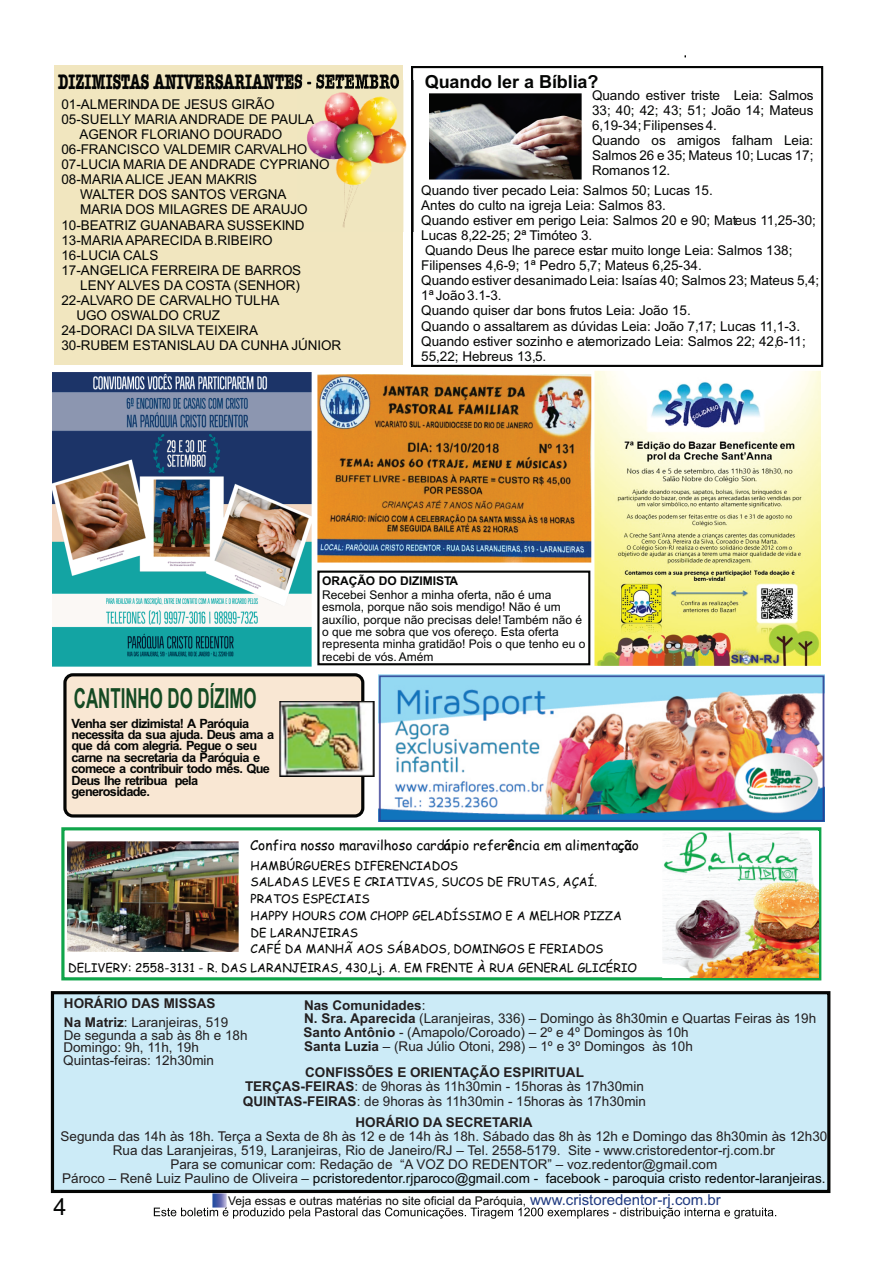
<style>
.page{position:relative;width:893px;height:1263px;background:#fff}
.page>*{position:absolute;margin:0;border:0;box-sizing:border-box;transform-origin:0 0}
.t1{font:700 27.75px "Arial";color:#144a23;scale:.61 1}
.t2{font:23.55px "Arial";color:#040504}
.t3{font:700 21.6px "Amer Typewriter IT Cby BT";color:#040504;scale:.62 1}
.t4{font:700 18px "Arial";letter-spacing:-.005em;color:#040504}
.t5{font:13.5px/15.1px "Arial";color:#040504}
.t6{font:13.5px/14px "Arial";color:#231f20}
.t7{font:700 13.5px/18.8px "Arial";color:#231f20}
.t8{font:13.5px "Comic Sans MS";color:#040504}
.t9{font:700 12.75px/11.4px "Arial";letter-spacing:-.055em;color:#040504}
.t10{font:12px/12.5px "Arial";color:#040504}
.t11{font:12px/16.6px "Comic Sans MS";color:#040504}
.t12{font:700 12px "Arial";color:#040504}
.s1{font-weight:700}
.s2{font-weight:400}
.s3{color:#040504}
.s4{font-size:15px;color:#203a80}
</style>
<div class="page">
<svg style="left:317px;top:570px;width:274px;height:96px"></svg>
<svg style="left:411px;top:66px;width:413px;height:301px"></svg>
<img style="left:212px;top:1194px;width:15px;height:13px">
<div style="left:50px;top:991px;width:781px;height:203px;background:#ccebf7"></div>
<svg style="left:154px;top:1207px;width:622px;height:12px"></svg>
<div style="left:54px;top:65px;width:349px;height:300px;background:#f1e6bf"></div>
<img style="left:298px;top:80px;width:125px;height:151px">
<svg style="left:61px;top:827px;width:761px;height:154px"></svg>
<img style="left:68px;top:841px;width:171px;height:110px">
<img style="left:662px;top:832px;width:156px;height:145px">
<img style="left:379px;top:674px;width:445px;height:148px">
<img style="left:53px;top:373px;width:258px;height:294px">
<img style="left:318px;top:374px;width:273px;height:189px">
<img style="left:430px;top:94px;width:151px;height:86px">
<img style="left:594px;top:371px;width:227px;height:294px">
<div style="left:63px;top:673px;width:301px;height:144px;background:#f9e7d3;border:3px solid #040504;border-radius:8px"></div>
<img style="left:279px;top:702px;width:96px;height:75px">
<h3 class="t3" style="left:58px;top:72px;width:552px">DIZIMISTAS ANIVERSARIANTES - SETEMBRO</h3>
<p class="t5" style="left:61px;top:98px;width:215px">01-ALMERINDA DE JESUS GIRÃO</p>
<p class="t5" style="left:61px;top:113px;width:254px">05-SUELLY MARIA ANDRADE DE PAULA</p>
<p class="t5" style="left:79px;top:128px;width:204px">AGENOR FLORIANO DOURADO</p>
<p class="t5" style="left:61px;top:143px;width:247px">06-FRANCISCO VALDEMIR CARVALHO</p>
<p class="t5" style="left:61px;top:158px;width:270px">07-LUCIA MARIA DE ANDRADE CYPRIANO</p>
<p class="t5" style="left:61px;top:173px;width:197px">08-MARIA ALICE JEAN MAKRIS</p>
<p class="t5" style="left:80px;top:188px;width:208px">WALTER DOS SANTOS VERGNA</p>
<p class="t5" style="left:80px;top:203px;width:229px">MARIA DOS MILAGRES DE ARAUJO</p>
<p class="t5" style="left:61px;top:218px;width:245px">10-BEATRIZ GUANABARA SUSSEKIND</p>
<p class="t5" style="left:61px;top:234px;width:213px">13-MARIA APARECIDA B.RIBEIRO</p>
<p class="t5" style="left:61px;top:249px;width:99px">16-LUCIA CALS</p>
<p class="t5" style="left:61px;top:264px;width:241px">17-ANGELICA FERREIRA DE BARROS</p>
<p class="t5" style="left:80px;top:279px;width:221px">LENY ALVES DA COSTA (SENHOR)</p>
<p class="t5" style="left:61px;top:294px;width:220px">22-ALVARO DE CARVALHO TULHA</p>
<p class="t5" style="left:76px;top:309px;width:145px">UGO OSWALDO CRUZ</p>
<p class="t5" style="left:61px;top:324px;width:198px">24-DORACI DA SILVA TEIXEIRA</p>
<p class="t5" style="left:61px;top:339px;width:281px">30-RUBEM ESTANISLAU DA CUNHA JÚNIOR</p>
<h3 class="t4" style="left:425px;top:75px;width:175px">Quando ler a Bíblia?</h3>
<p class="t5" style="left:592px;top:89px;width:223px">Quando estiver triste Leia: Salmos<br>33; 40; 42; 43; 51; João 14; Mateus<br>6,19-34; Filipenses 4.<br>Quando os amigos falham Leia:<br>Salmos 26 e 35; Mateus 10; Lucas 17;<br>Romanos 12.</p>
<p class="t5" style="left:421px;top:184px;width:400px">Quando tiver pecado Leia: Salmos 50; Lucas 15.<br>Antes do culto na igreja Leia: Salmos 83.<br>Quando estiver em perigo Leia: Salmos 20 e 90; Mateus 11,25-30; Lucas 8,22-25; 2ª Timóteo 3.<br>Quando Deus lhe parece estar muito longe Leia: Salmos 138; Filipenses 4,6-9; 1ª Pedro 5,7; Mateus 6,25-34.<br>Quando estiver desanimado Leia: Isaías 40; Salmos 23; Mateus 5,4; 1ª João 3.1-3.<br>Quando quiser dar bons frutos Leia: João 15.<br>Quando o assaltarem as dúvidas Leia: João 7,17; Lucas 11,1-3.<br>Quando estiver sozinho e atemorizado Leia: Salmos 22; 42,6-11; 55,22; Hebreus 13,5.</p>
<h1 class="t1" style="left:74px;top:687px;width:301px">CANTINHO DO DÍZIMO</h1>
<p class="t9" style="left:72px;top:719px;width:204px">Venha ser dizimista! A Paróquia necessita da sua ajuda. Deus ama a que dá com alegria. Pegue o seu carne na secretaria da Paróquia e comece a contribuir todo mês. Que<br>Deus lhe retribua pela generosidade.</p>
<p class="t12" style="left:322px;top:576px;width:138px">ORAÇÃO DO DIZIMISTA</p>
<p class="t10" style="left:322px;top:589px;width:265px">Recebei Senhor a minha oferta, não é uma esmola, porque não sois mendigo! Não é um auxílio, porque não precisas dele! Também não é o que me sobra que vos ofereço. Esta oferta representa minha gratidão! Pois o que tenho eu o recebi de vós. Amém</p>
<p class="t8" style="left:250px;top:839px;width:390px">Confira nosso maravilhoso card<span class="s1">á</span>pio refer<span class="s1">ê</span>ncia em alimenta<span class="s1">çã</span>o</p>
<p class="t11" style="left:250px;top:858px;width:373px">HAMBÚRGUERES DIFERENCIADOS<br>SALADAS LEVES E CRIATIVAS, SUCOS DE FRUTAS, AÇAÍ.<br>PRATOS ESPECIAIS<br>HAPPY HOURS COM CHOPP GELADÍSSIMO E A MELHOR PIZZA DE LARANJEIRAS<br>CAFÉ DA MANHÃ AOS SÁBADOS, DOMINGOS E FERIADOS</p>
<p class="t11" style="left:68px;top:961px;width:570px">DELIVERY: 2558-3131 - R. DAS LARANJEIRAS, 430,Lj. A. EM FRENTE À RUA GENERAL GLICÉRIO</p>
<p class="t7" style="left:64px;top:995px;width:166px">HORÁRIO DAS MISSAS<br>Na Matriz<span class="s2">: Laranjeiras, 519</span></p>
<p class="t6" style="left:63px;top:1030px;width:186px;line-height:12.3px">De segunda a sab às 8h e 18h<br>Domingo: 9h, 11h, 19h</p>
<p class="t6" style="left:304px;top:1000px;width:514px;line-height:12.6px"><span class="s1">Nas Comunidades</span>:<br><span class="s1">N. Sra. Aparecida</span> (Laranjeiras, 336) – Domingo às 8h30min e Quartas Feiras às 19h</p>
<p class="t6" style="left:304px;top:1026px;width:391px"><span class="s1">Santo Antônio</span> - (Amapolo/Coroado) – 2º e 4º Domingos às 10h<br><span class="s1">Santa Luzia</span> – (Rua Júlio Otoni, 298) – 1º e 3º Domingos às 10h</p>
<p class="t6" style="left:243px;top:1066px;width:405px;line-height:14.5px;text-align:center"><span class="s1">CONFISSÕES E ORIENTAÇÃO ESPIRITUAL<br>TERÇAS-FEIRAS</span>: de 9horas às 11h30min - 15horas às 17h30min<br><span class="s1">QUINTAS-FEIRAS</span>: de 9horas às 11h30min - 15horas às 17h30min</p>
<p class="t7" style="left:355px;top:1114px;width:178px">HORÁRIO DA SECRETARIA</p>
<p class="t6" style="left:61px;top:1131px;width:768px;text-align:center">Segunda das 14h às 18h. Terça a Sexta de 8h às 12 e de 14h às 18h. Sábado das 8h às 12h e Domingo das 8h30min às 12h30<br>Rua das Laranjeiras, 519, Laranjeiras, Rio de Janeiro/RJ – Tel. 2558-5179. Site - www.cristoredentor-rj.com.br<br>Para se comunicar com: Redação de “A VOZ DO REDENTOR” – voz.redentor@gmail.com<br>Pároco – Renê Luiz Paulino de Oliveira – <span class="s3">pcristoredentor.rjparoco@gmail.com - facebook - paroquia cristo redentor-laranjeiras.</span></p>
<p class="t6" style="left:63px;top:1054px;width:152px">Quintas-feiras: 12h30min</p>
<h2 class="t2" style="left:53px;top:1198px;width:15px">4</h2>
<p class="t10" style="left:228px;top:1196px;width:494px">Veja essas e outras matérias no site oficial da Paróquia, <span class="s4">www.cristoredentor-rj.com.br</span></p>
</div>
